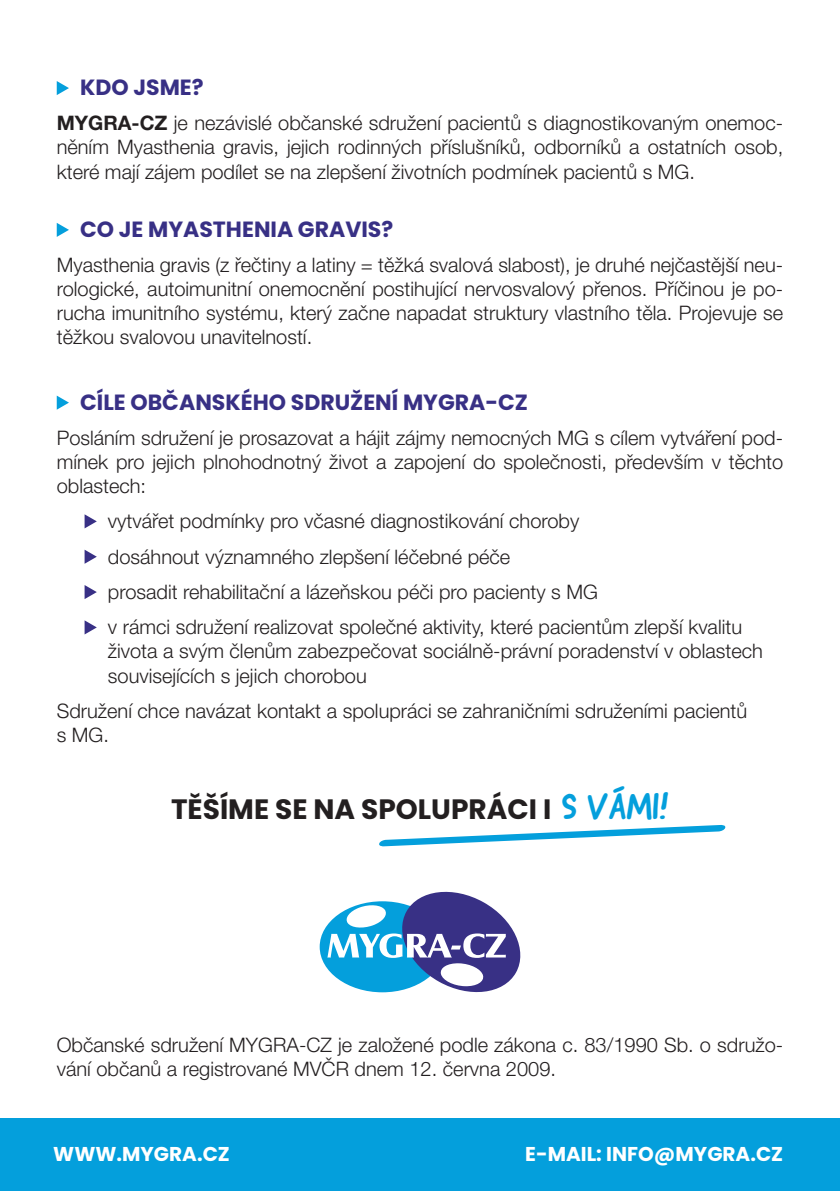
<style>
.page{position:relative;width:840px;height:1191px;background:#fff}
.page>*{position:absolute;margin:0;border:0;box-sizing:border-box;transform-origin:0 0}
.t1{font:700 28px "Poppins";color:#231f20}
.t2{font:700 22px "Poppins";color:#383085}
.t3{font:300 20px/24px "Helvetica Neue LT Pro";color:#231f20;text-align:justify}
.t4{font:700 20px "Poppins";color:#fff}
.s1{font-weight:700}
.s2{font-family:"Good Dog New";font-weight:400;font-size:36px;color:#049fdc}
</style>
<div class="page">
<svg style="left:57px;top:81px;width:12px;height:14px"></svg>
<svg style="left:57px;top:223px;width:12px;height:14px"></svg>
<svg style="left:57px;top:395px;width:12px;height:15px"></svg>
<svg style="left:84px;top:514px;width:13px;height:14px"></svg>
<svg style="left:84px;top:549px;width:13px;height:15px"></svg>
<svg style="left:84px;top:585px;width:13px;height:14px"></svg>
<svg style="left:84px;top:620px;width:13px;height:14px"></svg>
<svg style="left:379px;top:825px;width:346px;height:21px"></svg>
<div style="left:0;top:1118px;width:839px;height:73px;background:#049fdc"></div>
<svg style="left:319px;top:901px;width:126px;height:91px"></svg>
<svg style="left:327px;top:891px;width:194px;height:102px"></svg>
<p class="t2" style="left:80px;top:75px;width:125px">KDO JSME?</p>
<p class="t3" style="left:57px;top:111px;width:727px"><span class="s1">MYGRA-CZ</span> je nezávislé občanské sdružení pacientů s diagnostikovaným onemoc&shy;něním Myasthenia gravis, jejich rodinných příslušníků, odborníků a ostatních osob, které mají zájem podílet se na zlepšení životních podmínek pacientů s MG.</p>
<p class="t2" style="left:80px;top:216px;width:314px">CO JE MYASTHENIA GRAVIS?</p>
<p class="t3" style="left:57px;top:253px;width:727px">Myasthenia gravis (z řečtiny a latiny = těžká svalová slabost), je druhé nejčastější neu&shy;rologické, autoimunitní onemocnění postihující nervosvalový přenos. Příčinou je po&shy;rucha imunitního systému, který začne napadat struktury vlastního těla. Projevuje se těžkou svalovou unavitelností.</p>
<p class="t2" style="left:80px;top:389px;width:449px">CÍLE OBČANSKÉHO SDRUŽENÍ MYGRA-CZ</p>
<p class="t3" style="left:57px;top:425px;width:727px">Posláním sdružení je prosazovat a hájit zájmy nemocných MG s cílem vytváření pod&shy;mínek pro jejich plnohodnotný život a zapojení do společnosti, především v těchto oblastech:</p>
<p class="t3" style="left:108px;top:509px;width:472px">vytvářet podmínky pro včasné diagnostikování choroby</p>
<p class="t3" style="left:108px;top:544px;width:403px">dosáhnout významného zlepšení léčebné péče</p>
<p class="t3" style="left:108px;top:579px;width:491px">prosadit rehabilitační a lázeňskou péči pro pacienty s MG</p>
<p class="t3" style="left:108px;top:615px;width:656px;text-align:left">v rámci sdružení realizovat společné aktivity, které pacientům zlepší kvalitu života a svým členům zabezpečovat sociálně-právní poradenství v oblastech souvisejících s jejich chorobou</p>
<p class="t3" style="left:57px;top:698px;width:691px">Sdružení chce navázat kontakt a spolupráci se zahraničními sdruženími pacientů s MG.</p>
<p class="t1" style="left:171px;top:793px;width:499px">TĚŠÍME SE NA SPOLUPRÁCI I <span class="s2">S VÁMI!</span></p>
<p class="t3" style="left:57px;top:1032px;width:727px">Občanské sdružení MYGRA-CZ je založené podle zákona c. 83/1990 Sb. o sdružo&shy;vání občanů a registrované MVČR dnem 12. června 2009.</p>
<p class="t4" style="left:53px;top:1142px;width:178px">WWW.MYGRA.CZ</p>
<p class="t4" style="left:525px;top:1142px;width:259px">E-MAIL: INFO@MYGRA.CZ</p>
</div>
